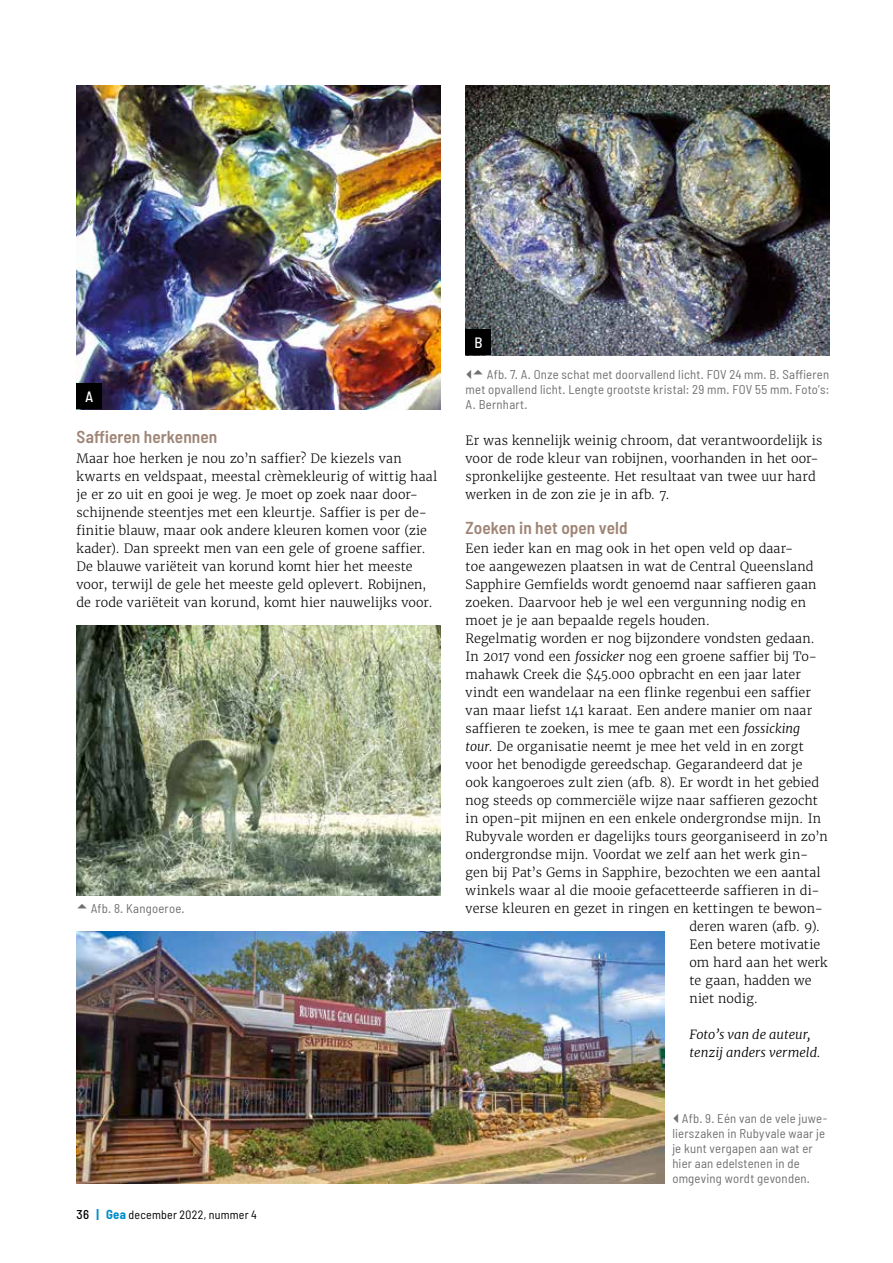
<style>
.page{position:relative;width:893px;height:1263px;background:#fff}
.page>*{position:absolute;margin:0;border:0;box-sizing:border-box;transform-origin:0 0}
.t1{font:600 semi-condensed 17.25px "Barlow";letter-spacing:.005em;color:#9e8576}
.t2{font:500 semi-condensed 15px "Barlow";color:#fff}
.t3{font:300 12.75px/18px "Merriweather";letter-spacing:.01em;color:#000}
.t4{font:semi-condensed 12.75px/15px "Barlow";letter-spacing:.015em;color:#706f6f;text-align:justify}
.t5{font:italic 300 12.75px/18px "Merriweather";color:#000}
.t6{font:semi-condensed 12px "Barlow";letter-spacing:.02em;color:#000}
.s1{font-weight:500;font-size:12.75px}
.s2{font-weight:700;font-size:12.75px;color:#008eca}
.s3{font-style:italic}
</style>
<div class="page">
<img style="left:77px;top:85px;width:363px;height:324px">
<img style="left:466px;top:85px;width:363px;height:270px">
<img style="left:77px;top:625px;width:363px;height:270px">
<img style="left:77px;top:931px;width:587px;height:252px">
<div style="left:77px;top:384px;width:25px;height:25px;background:#000"></div>
<div style="left:466px;top:330px;width:25px;height:25px;background:#000"></div>
<p class="t2" style="left:85px;top:388px;width:10px">A</p>
<h1 class="t1" style="left:77px;top:426px;width:142px">Saffieren herkennen</h1>
<p class="t3" style="left:77px;top:450px;width:362px">Maar hoe herken je nou zo’n saffier? De kiezels van kwarts en veldspaat, meestal crèmekleurig of wittig haal je er zo uit en gooi je weg. Je moet op zoek naar door&shy;schijnende steentjes met een kleurtje. Saffier is per de&shy;finitie blauw, maar ook andere kleuren komen voor (zie kader). Dan spreekt men van een gele of groene saffier.<br>De blauwe variëteit van korund komt hier het meeste voor, terwijl de gele het meeste geld oplevert. Robijnen, de rode variëteit van korund, komt hier nauwelijks voor.</p>
<p class="t4" style="left:91px;top:901px;width:95px">Afb. 8. Kangoeroe.</p>
<p class="t6" style="left:77px;top:1207px;width:182px"><span class="s1">36</span> <span class="s2">| Gea</span> december 2022, nummer 4</p>
<p class="t2" style="left:474px;top:334px;width:10px">B</p>
<p class="t4" style="left:466px;top:367px;width:365px;text-indent:21px">Afb. 7. A. Onze schat met doorvallend licht. FOV 24 mm. B. Saffieren met opvallend licht. Lengte grootste kristal: 29 mm. FOV 55 mm. Foto’s:<br>A. Bernhart.</p>
<p class="t3" style="left:466px;top:432px;width:358px">Er was kennelijk weinig chroom, dat verantwoordelijk is voor de rode kleur van robijnen, voorhanden in het oor&shy;spronkelijke gesteente. Het resultaat van twee uur hard werken in de zon zie je in afb. 7.</p>
<h1 class="t1" style="left:466px;top:517px;width:163px">Zoeken in het open veld</h1>
<p class="t3" style="left:466px;top:540px;width:329px">Een ieder kan en mag ook in het open veld op daar-</p>
<p class="t3" style="left:466px;top:558px;width:349px">toe aangewezen plaatsen in wat de Central Queensland</p>
<p class="t3" style="left:466px;top:576px;width:352px">Sapphire Gemfields wordt genoemd naar saffieren gaan</p>
<p class="t3" style="left:466px;top:594px;width:342px">zoeken. Daarvoor heb je wel een vergunning nodig en</p>
<p class="t3" style="left:466px;top:612px;width:246px">moet je je aan bepaalde regels houden.</p>
<p class="t3" style="left:466px;top:630px;width:351px">Regelmatig worden er nog bijzondere vondsten gedaan.</p>
<p class="t3" style="left:466px;top:648px;width:353px">In 2017 vond een <span class="s3">fossicker</span> nog een groene saffier bij To-</p>
<p class="t3" style="left:466px;top:666px;width:337px">mahawk Creek die $45.000 opbracht en een jaar later</p>
<p class="t3" style="left:466px;top:684px;width:347px">vindt een wandelaar na een flinke regenbui een saffier</p>
<p class="t3" style="left:466px;top:702px;width:348px">van maar liefst 141 karaat. Een andere manier om naar</p>
<p class="t3" style="left:466px;top:720px;width:336px">saffieren te zoeken, is mee te gaan met een <span class="s3">fossicking</span></p>
<p class="t3" style="left:466px;top:738px;width:340px"><span class="s3">tour</span>. De organisatie neemt je mee het veld in en zorgt</p>
<p class="t3" style="left:466px;top:756px;width:338px">voor het benodigde gereedschap. Gegarandeerd dat je</p>
<p class="t3" style="left:466px;top:774px;width:355px">ook kangoeroes zult zien (afb. 8). Er wordt in het gebied</p>
<p class="t3" style="left:466px;top:792px;width:354px">nog steeds op commerciële wijze naar saffieren gezocht</p>
<p class="t3" style="left:466px;top:810px;width:357px">in open-pit mijnen en een enkele ondergrondse mijn. In</p>
<p class="t3" style="left:466px;top:828px;width:364px">Rubyvale worden er dagelijks tours georganiseerd in zo’n</p>
<p class="t3" style="left:466px;top:846px;width:344px">ondergrondse mijn. Voordat we zelf aan het werk gin-</p>
<p class="t3" style="left:466px;top:864px;width:357px">gen bij Pat’s Gems in Sapphire, bezochten we een aantal</p>
<p class="t3" style="left:466px;top:882px;width:356px">winkels waar al die mooie gefacetteerde saffieren in di-</p>
<p class="t3" style="left:466px;top:900px;width:359px">verse kleuren en gezet in ringen en kettingen te bewon-</p>
<p class="t3" style="left:689px;top:918px;width:132px">deren waren (afb. 9).</p>
<p class="t3" style="left:689px;top:936px;width:132px">Een betere motivatie</p>
<p class="t3" style="left:689px;top:954px;width:140px">om hard aan het werk</p>
<p class="t3" style="left:689px;top:972px;width:123px">te gaan, hadden we</p>
<p class="t3" style="left:689px;top:990px;width:70px">niet nodig.</p>
<p class="t5" style="left:689px;top:1025px;width:132px">Foto’s van de auteur, tenzij anders vermeld.</p>
<p class="t4" style="left:672px;top:1111px;width:156px;text-align:left;text-indent:10px">Afb. 9. Eén van de vele juwe&shy;lierszaken in Rubyvale waar je je kunt vergapen aan wat er hier aan edelstenen in de omgeving wordt gevonden.</p>
</div>
